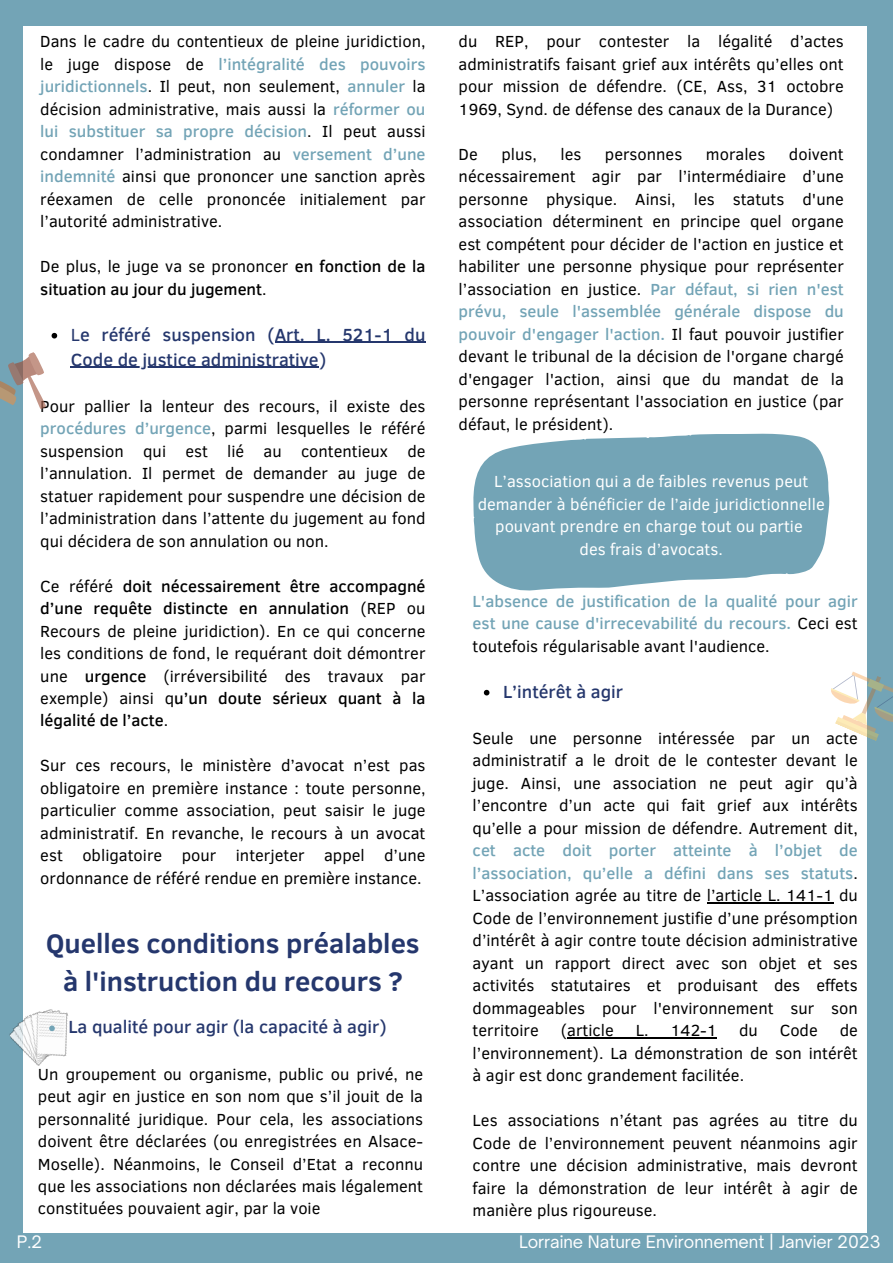
<style>
.page{position:relative;width:893px;height:1264px;background:#fff}
.page>*{position:absolute;margin:0;border:0;box-sizing:border-box;transform-origin:0 0}
.t1{font:700 27.45px/38.2px "Clear Sans";color:#25376d;text-align:center}
.t2{font:500 18px/24.8px "Clear Sans";color:#25376d}
.t3{font:16.5px/22.5px "Clear Sans";color:#000;text-align:justify}
.t4{font:16.5px/22.5px "Clear Sans";color:#fff;text-align:center}
.t5{font:500 16.5px/22.5px "Clear Sans";color:#73a4b6;text-align:justify}
.t6{font:500 16.5px/22.5px "Clear Sans";color:#000}
.t7{font:16.5px "Open Sauce One";color:#fff}
.s1{font-weight:500;color:#73a4b6}
.s2{font-weight:400}
.s3{font-weight:500}
.s4{font-weight:400;color:#000}
</style>
<div class="page">
<div style="left:0;top:0;width:892px;height:1262px;background:#73a4b6"></div>
<div style="left:24px;top:26px;width:842px;height:1206px;background:#fff"></div>
<svg style="left:473px;top:433px;width:356px;height:158px;background:#84afbe"></svg>
<svg style="left:52px;top:333px;width:5px;height:5px"></svg>
<hr style="left:275px;top:342px;width:150px;height:1px;background:#25376d">
<hr style="left:71px;top:366px;width:248px;height:2px;background:#25376d">
<svg style="left:484px;top:690px;width:5px;height:5px"></svg>
<hr style="left:706px;top:902px;width:127px;height:1px;background:#000">
<hr style="left:567px;top:1037px;width:150px;height:1px;background:#000">
<svg style="left:0;top:350px;width:46px;height:61px"></svg>
<img style="left:9px;top:1002px;width:59px;height:69px">
<svg style="left:49px;top:1025px;width:6px;height:6px"></svg>
<svg style="left:831px;top:669px;width:61px;height:72px"></svg>
<p class="t3" style="left:458px;top:29px;width:386px">du REP, pour contester la légalité d’actes administratifs faisant grief aux intérêts qu’elles ont pour mission de défendre. (CE, Ass, 31 octobre 1969, Synd. de défense des canaux de la Durance)</p>
<p class="t3" style="left:458px;top:142px;width:21px">De</p>
<p class="t3" style="left:501px;top:142px;width:37px">plus,</p>
<p class="t3" style="left:560px;top:142px;width:22px">les</p>
<p class="t3" style="left:605px;top:142px;width:79px">personnes</p>
<p class="t3" style="left:705px;top:142px;width:61px">morales</p>
<p class="t3" style="left:40px;top:29px;width:386px">Dans le cadre du contentieux de pleine juridiction, le juge dispose de <span class="s1">l’intégralité des pouvoirs juridictionnels</span>. Il peut, non seulement, <span class="s1">annuler</span> la décision administrative, mais aussi la <span class="s1">réformer ou lui substituer sa propre décision</span>. Il peut aussi condamner l’administration au <span class="s1">versement d’une indemnité</span> ainsi que prononcer une sanction après réexamen de celle prononcée initialement par l’autorité administrative.</p>
<p class="t6" style="left:40px;top:254px;width:386px"><span class="s2">De plus, le juge va se prononcer</span> en fonction de la situation au jour du jugement<span class="s2">.</span></p>
<p class="t3" style="left:458px;top:142px;width:386px;text-indent:330px">doivent nécessairement agir par l’intermédiaire d’une personne physique. Ainsi, les statuts d'une association déterminent en principe quel organe est compétent pour décider de l'action en justice et habiliter une personne physique pour représenter l’association en justice. <span class="s1">Par défaut, si rien n'est prévu, seule l'assemblée générale dispose du pouvoir d'engager l'action.</span> Il faut pouvoir justifier devant le tribunal de la décision de l'organe chargé d'engager l'action, ainsi que du mandat de la personne représentant l'association en justice (par défaut, le président).</p>
<p class="t2" style="left:71px;top:321px;width:356px"><span class="s2">L</span>e référé suspension (Art. L. 521-1 du<br>Code de justice administrative)</p>
<p class="t3" style="left:40px;top:394px;width:386px">Pour pallier la lenteur des recours, il existe des <span class="s1">procédures d’urgence</span>, parmi lesquelles le référé suspension qui est lié au contentieux de l’annulation. Il permet de demander au juge de statuer rapidement pour suspendre une décision de l’administration dans l’attente du jugement au fond qui décidera de son annulation ou non.</p>
<p class="t3" style="left:40px;top:573px;width:386px">Ce référé <span class="s3">doit nécessairement être accompagné d’une requête distincte en annulation</span> (REP ou Recours de pleine juridiction). En ce qui concerne les conditions de fond, le requérant doit démontrer une <span class="s3">urgence</span> (irréversibilité des travaux par exemple) ainsi q<span class="s3">u’un doute sérieux quant à la légalité de l’acte</span>.</p>
<p class="t3" style="left:40px;top:753px;width:386px">Sur ces recours, le ministère d’avocat n’est pas obligatoire en première instance : toute personne, particulier comme association, peut saisir le juge administratif. En revanche, le recours à un avocat est obligatoire pour interjeter appel d’une ordonnance de référé rendue en première instance.</p>
<p class="t4" style="left:477px;top:469px;width:348px">L’association qui a de faibles revenus peut demander à bénéficier de l’aide juridictionnelle pouvant prendre en charge tout ou partie</p>
<p class="t4" style="left:579px;top:537px;width:145px">des frais d’avocats.</p>
<p class="t5" style="left:472px;top:588px;width:386px">L'absence de justification de la qualité pour agir est une cause d'irrecevabilité du recours. <span class="s4">Ceci est toutefois régularisable avant l'audience.</span></p>
<p class="t2" style="left:503px;top:678px;width:121px">L’intérêt à agir</p>
<p class="t3" style="left:472px;top:726px;width:386px">Seule une personne intéressée par un acte administratif a le droit de le contester devant le juge. Ainsi, une association ne peut agir qu’à l’encontre d’un acte qui fait grief aux intérêts qu’elle a pour mission de défendre. Autrement dit, <span class="s1">cet acte doit porter atteinte à l’objet de l’association, qu’elle a défini dans ses statuts</span>.<br>L’association agrée au titre de l’article L. 141-1 du Code de l’environnement justifie d’une présomption d’intérêt à agir contre toute décision administrative ayant un rapport direct avec son objet et ses activités statutaires et produisant des effets dommageables pour l'environnement sur son territoire</p>
<p class="t1" style="left:46px;top:922px;width:375px">Quelles conditions préalables à l'instruction du recours ?</p>
<p class="t2" style="left:68px;top:1013px;width:319px">La qualité pour agir (la capacité à agir)</p>
<p class="t3" style="left:38px;top:1061px;width:386px">Un groupement ou organisme, public ou privé, ne peut agir en justice en son nom que s’il jouit de la personnalité juridique. Pour cela, les associations doivent être déclarées (ou enregistrées en Alsace-Moselle). Néanmoins, le Conseil d’Etat a reconnu que les associations non déclarées mais légalement constituées pouvaient agir, par la voie</p>
<p class="t7" style="left:17px;top:1231px;width:27px">P.2</p>
<p class="t7" style="left:519px;top:1231px;width:363px">Lorraine Nature Environnement | Janvier 2023</p>
<p class="t3" style="left:560px;top:1018px;width:54px">(article</p>
<p class="t3" style="left:635px;top:1018px;width:83px">L. 142-1</p>
<p class="t3" style="left:739px;top:1018px;width:20px">du</p>
<p class="t3" style="left:779px;top:1018px;width:40px">Code</p>
<p class="t3" style="left:472px;top:1018px;width:386px;text-indent:367px">de l’environnement). La démonstration de son intérêt à agir est donc grandement facilitée.</p>
<p class="t3" style="left:472px;top:1108px;width:386px">Les associations n’étant pas agrées au titre du Code de l’environnement peuvent néanmoins agir contre une décision administrative, mais devront faire la démonstration de leur intérêt à agir de manière plus rigoureuse.</p>
</div>
